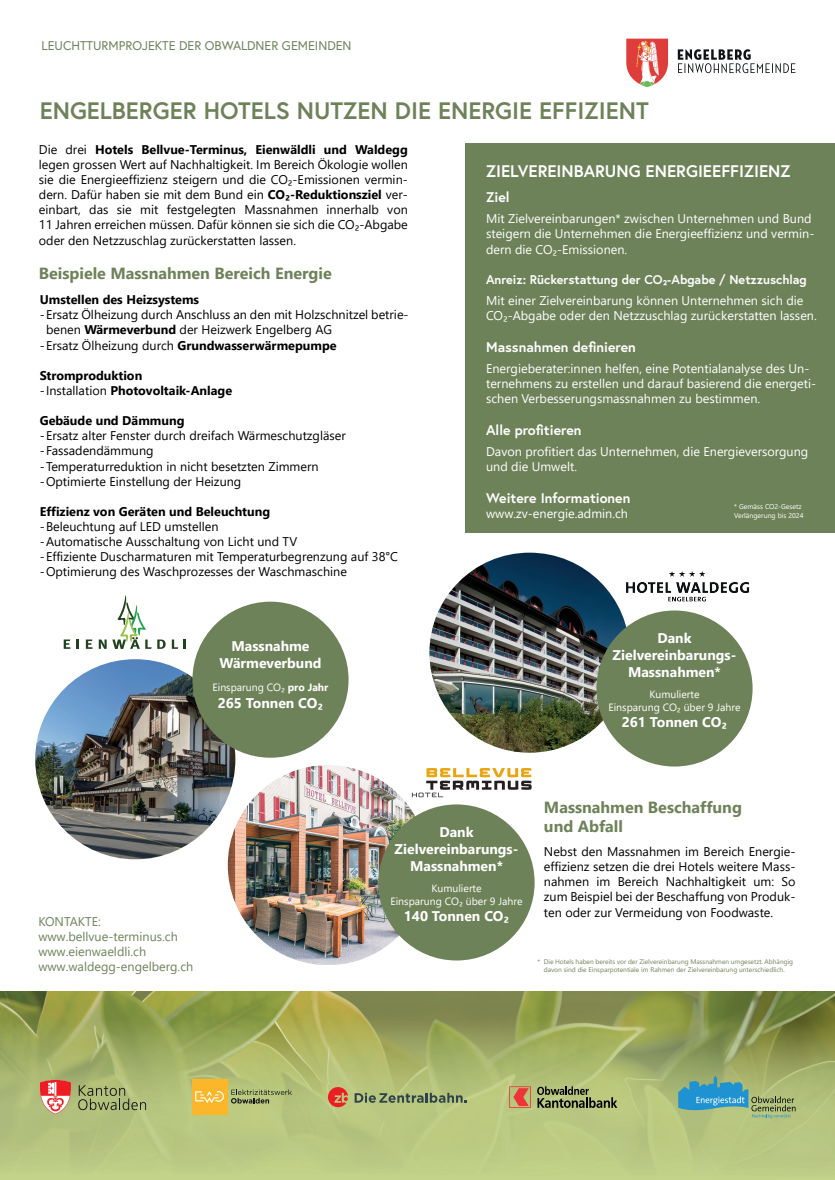
<style>
.page{position:relative;width:835px;height:1180px;background:#fff}
.page>*{position:absolute;margin:0;border:0;box-sizing:border-box;transform-origin:0 0}
.t1{font:700 23.8px "Europa";color:#6e8259}
.t2{font:700 16.8px "Europa";color:#fff}
.t3{font:700 16.1px/19.3px "Segoe UI";color:#6e8259}
.t4{font:700 14px/16.8px "Segoe UI";color:#fff;text-align:center}
.t5{font:700 14px "Europa";color:#fff}
.t6{font:12.6px/15.1px "Segoe UI";color:#000001;text-align:justify}
.t7{font:12.6px/15.1px "Segoe UI";color:#fff}
.t8{font:700 12.6px/15.1px "Segoe UI";color:#000001}
.t9{font:12.6px/15.1px "Segoe UI";color:#6e8259}
.t10{font:700 12.6px "Europa";color:#fff}
.t11{font:12.6px "Europa";color:#6e8259}
.t12{font:10.5px/12.6px "Segoe UI";color:#fff;text-align:center}
.t13{font:7px/8.4px "Segoe UI";color:#fff}
.t14{font:6.65px/8px "Segoe UI";color:#6e8259;text-align:center}
.s1{font-weight:700}
.s2{font-weight:400}
</style>
<div class="page">
<img style="left:0;top:991px;width:834px;height:189px">
<div style="left:466px;top:143px;width:368px;height:389px;background:#6e8259"></div>
<svg style="left:626px;top:39px;width:42px;height:48px"></svg>
<svg style="left:677px;top:49px;width:118px;height:24px"></svg>
<svg style="left:64px;top:639px;width:6px;height:10px"></svg>
<svg style="left:77px;top:639px;width:2px;height:10px"></svg>
<svg style="left:86px;top:639px;width:6px;height:10px"></svg>
<svg style="left:99px;top:595px;width:67px;height:54px"></svg>
<svg style="left:172px;top:639px;width:6px;height:10px"></svg>
<svg style="left:184px;top:639px;width:2px;height:10px"></svg>
<img style="left:35px;top:659px;width:200px;height:200px;border-radius:100px">
<img style="left:612px;top:571px;width:138px;height:43px">
<div style="left:192px;top:601px;width:156px;height:156px;background:#6e8259;border-radius:50%"></div>
<img style="left:429px;top:552px;width:200px;height:201px;border-radius:100px">
<div style="left:596px;top:610px;width:156px;height:156px;background:#6e8259;border-radius:50%"></div>
<img style="left:228px;top:765px;width:195px;height:200px">
<div style="left:378px;top:804px;width:156px;height:156px;background:#6e8259;border-radius:50%"></div>
<svg style="left:412px;top:768px;width:119px;height:29px"></svg>
<svg style="left:231px;top:1089px;width:61px;height:14px"></svg>
<div style="left:192px;top:1079px;width:35px;height:36px;background:#fbb729"></div>
<svg style="left:195px;top:1091px;width:29px;height:12px"></svg>
<svg style="left:78px;top:1085px;width:68px;height:25px;background:#96a269"></svg>
<svg style="left:40px;top:1080px;width:31px;height:34px"></svg>
<svg style="left:328px;top:1087px;width:20px;height:20px"></svg>
<svg style="left:354px;top:1092px;width:112px;height:10px"></svg>
<svg style="left:678px;top:1075px;width:117px;height:43px;background:#7daa93"></svg>
<svg style="left:509px;top:1086px;width:21px;height:22px"></svg>
<svg style="left:537px;top:1086px;width:80px;height:22px;background:#818b58"></svg>
<p class="t11" style="left:42px;top:37px;width:311px">LEUCHTTURMPROJEKTE DER OBWALDNER GEMEINDEN</p>
<h1 class="t1" style="left:40px;top:94px;width:610px">ENGELBERGER HOTELS NUTZEN DIE ENERGIE EFFIZIENT</h1>
<p class="t6" style="left:39px;top:141px;width:370px">Die drei <span class="s1">Hotels Bellvue-Terminus, Eienwäldli und Waldegg </span>legen grossen Wert auf Nachhaltigkeit. Im Bereich Ökologie wollen sie die Energieeffizienz steigern und die CO₂-Emissionen vermin&shy;dern. Dafür haben sie mit dem Bund ein <span class="s1">CO₂-Reduktionsziel</span> ver&shy;einbart, das sie mit festgelegten Massnahmen innerhalb von 11 Jahren erreichen müssen. Dafür können sie sich die CO₂-Abgabe oder den Netzzuschlag zurückerstatten lassen.</p>
<p class="t3" style="left:39px;top:262px;width:294px">Beispiele Massnahmen Bereich Energie</p>
<p class="t8" style="left:40px;top:291px;width:161px">Umstellen des Heizsystems</p>
<p class="t6" style="left:40px;top:306px;width:370px">-Ersatz Ölheizung durch Anschluss an den mit Holzschnitzel betrie-</p>
<p class="t6" style="left:46px;top:321px;width:287px">benen <span class="s1">Wärmeverbund</span> der Heizwerk Engelberg AG</p>
<p class="t6" style="left:40px;top:336px;width:298px">-Ersatz Ölheizung durch <span class="s1">Grundwasserwärmepumpe</span></p>
<p class="t8" style="left:40px;top:367px;width:194px">Stromproduktion<br><span class="s2">-Installation</span> Photovoltaik-Anlage</p>
<p class="t8" style="left:40px;top:412px;width:146px">Gebäude und Dämmung</p>
<p class="t6" style="left:40px;top:427px;width:307px;text-align:left">-Ersatz alter Fenster durch dreifach Wärmeschutzgläser -Fassadendämmung<br>-Temperaturreduktion in nicht besetzten Zimmern -Optimierte Einstellung der Heizung</p>
<p class="t8" style="left:40px;top:503px;width:232px">Effizienz von Geräten und Beleuchtung</p>
<p class="t6" style="left:40px;top:518px;width:360px;text-align:left">-Beleuchtung auf LED umstellen<br>-Automatische Ausschaltung von Licht und TV<br>-Effiziente Duscharmaturen mit Temperaturbegrenzung auf 38°C -Optimierung des Waschprozesses der Waschmaschine</p>
<p class="t4" style="left:219px;top:636px;width:103px;line-height:17.6px">Massnahme<br>Wärmeverbund</p>
<p class="t12" style="left:212px;top:680px;width:117px">Einsparung CO₂ <span class="s1">pro Jahr</span></p>
<p class="t4" style="left:218px;top:694px;width:107px">265 Tonnen CO₂</p>
<h2 class="t2" style="left:486px;top:160px;width:306px">ZIELVEREINBARUNG ENERGIEEFFIZIENZ</h2>
<p class="t5" style="left:486px;top:188px;width:25px">Ziel</p>
<p class="t7" style="left:486px;top:210px;width:330px">Mit Zielvereinbarungen* zwischen Unternehmen und Bund steigern die Unternehmen die Energieeffizienz und vermin&shy;dern die CO₂-Emissionen.</p>
<p class="t10" style="left:486px;top:271px;width:322px">Anreiz: Rückerstattung der CO₂-Abgabe / Netzzuschlag</p>
<p class="t7" style="left:486px;top:292px;width:332px">Mit einer Zielvereinbarung können Unternehmen sich die<br>CO₂-Abgabe oder den Netzzuschlag zurückerstatten lassen.</p>
<p class="t5" style="left:486px;top:337px;width:151px">Massnahmen definieren</p>
<p class="t7" style="left:486px;top:360px;width:331px">Energieberater:innen helfen, eine Potentialanalyse des Un&shy;ternehmens zu erstellen und darauf basierend die energeti&shy;schen Verbesserungsmassnahmen zu bestimmen.</p>
<p class="t5" style="left:486px;top:420px;width:97px">Alle profitieren</p>
<p class="t7" style="left:486px;top:443px;width:323px">Davon profitiert das Unternehmen, die Energieversorgung und die Umwelt.</p>
<p class="t5" style="left:486px;top:489px;width:146px">Weitere Informationen</p>
<p class="t7" style="left:486px;top:505px;width:143px">www.zv-energie.admin.ch</p>
<p class="t13" style="left:734px;top:502px;width:71px">* Gemäss CO2-Gesetz<br>Verlängerung bis 2024</p>
<p class="t4" style="left:612px;top:629px;width:125px">Dank<br>Zielvereinbarungs-<br>Massnahmen*</p>
<p class="t12" style="left:608px;top:687px;width:134px">Kumulierte<br>Einsparung CO₂ über 9 Jahre</p>
<p class="t4" style="left:621px;top:713px;width:107px">261 Tonnen CO₂</p>
<p class="t9" style="left:38px;top:912px;width:156px">KONTAKTE: www.bellvue-terminus.ch www.eienwaeldli.ch www.waldegg-engelberg.ch</p>
<p class="t4" style="left:394px;top:823px;width:125px">Dank<br>Zielvereinbarungs-<br>Massnahmen*</p>
<p class="t12" style="left:390px;top:881px;width:134px">Kumulierte<br>Einsparung CO₂ über 9 Jahre</p>
<p class="t4" style="left:404px;top:907px;width:107px">140 Tonnen CO₂</p>
<p class="t3" style="left:544px;top:796px;width:199px">Massnahmen Beschaffung und Abfall</p>
<p class="t6" style="left:544px;top:843px;width:253px">Nebst den Massnahmen im Bereich Energie&shy;effizienz setzen die drei Hotels weitere Mass&shy;nahmen im Bereich Nachhaltigkeit um: So zum Beispiel bei der Beschaffung von Produk&shy;ten oder zur Vermeidung von Foodwaste.</p>
<p class="t14" style="left:537px;top:956px;width:257px">* Die Hotels haben bereits vor der Zielvereinbarung Massnahmen umgesetzt. Abhängig davon sind die Einsparpotentiale im Rahmen der Zielvereinbarung unterschiedlich.</p>
</div>
